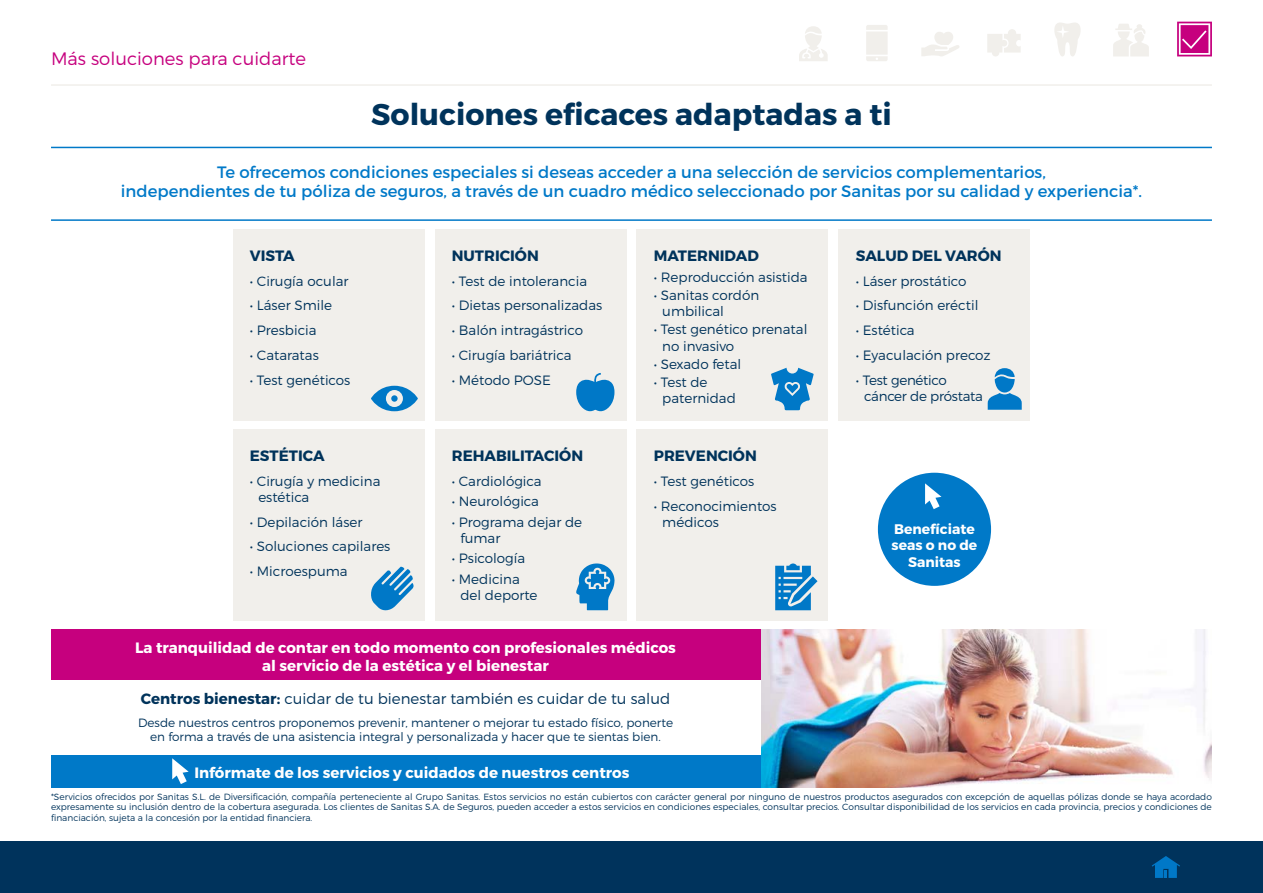
<style>
.page{position:relative;width:1263px;height:893px;background:#fff}
.page>*{position:absolute;margin:0;border:0;box-sizing:border-box;transform-origin:0 0}
.t1{font:700 30px "Montserrat";color:#00335b}
.t2{font:300 18px "Montserrat";color:#c6007e}
.t3{font:16.5px/19.8px "Montserrat";color:#0079c8;text-align:center}
.t4{font:700 15px/18px "Montserrat";color:#fff;text-align:center}
.t5{font:700 15px "Montserrat";color:#00335b}
.t6{font:300 15px "Montserrat";color:#00335b}
.t7{font:700 13.95px/16.6px "Montserrat";color:#fff;text-align:center}
.t8{font:300 13.5px/16.2px "Montserrat";color:#00335b}
.t9{font:300 13.5px/16.2px "Montserrat";letter-spacing:-.02em;color:#00335b}
.t10{font:300 12px/14.4px "Montserrat";color:#00335b;text-align:center}
.t11{font:300 9px/10.8px "Montserrat";color:#00335b;text-align:justify}
.s1{font-weight:700}
</style>
<div class="page">
<div style="left:0;top:842px;width:1263px;height:51px;background:#00335c"></div>
<hr style="left:51px;top:84px;width:1161px;height:2px;background:#f1efeb">
<svg style="left:799px;top:26px;width:29px;height:35px"></svg>
<svg style="left:866px;top:25px;width:22px;height:36px"></svg>
<svg style="left:987px;top:29px;width:34px;height:27px"></svg>
<svg style="left:921px;top:32px;width:38px;height:24px"></svg>
<svg style="left:1054px;top:23px;width:26px;height:33px"></svg>
<svg style="left:1113px;top:24px;width:36px;height:32px"></svg>
<svg style="left:1177px;top:22px;width:35px;height:34px"></svg>
<svg style="left:1152px;top:856px;width:28px;height:22px"></svg>
<hr style="left:51px;top:147px;width:1161px;height:1px;background:#0079c8">
<hr style="left:51px;top:219px;width:1161px;height:2px;background:#0079c8">
<div style="left:878px;top:473px;width:113px;height:113px;background:#0079c8;border-radius:50%"></div>
<svg style="left:925px;top:483px;width:16px;height:26px"></svg>
<div style="left:233px;top:230px;width:191px;height:191px;background:#f1efeb"></div>
<svg style="left:371px;top:386px;width:47px;height:25px"></svg>
<div style="left:435px;top:230px;width:191px;height:191px;background:#f1efeb"></div>
<svg style="left:576px;top:373px;width:38px;height:38px"></svg>
<div style="left:637px;top:230px;width:191px;height:191px;background:#f1efeb"></div>
<svg style="left:771px;top:368px;width:43px;height:42px"></svg>
<div style="left:839px;top:230px;width:191px;height:191px;background:#f1efeb"></div>
<svg style="left:988px;top:368px;width:34px;height:42px"></svg>
<div style="left:233px;top:430px;width:191px;height:191px;background:#f1efeb"></div>
<svg style="left:371px;top:567px;width:43px;height:44px"></svg>
<div style="left:435px;top:430px;width:191px;height:191px;background:#f1efeb"></div>
<svg style="left:576px;top:563px;width:38px;height:47px"></svg>
<div style="left:637px;top:430px;width:191px;height:191px;background:#f1efeb"></div>
<svg style="left:775px;top:563px;width:42px;height:47px"></svg>
<img style="left:760px;top:629px;width:452px;height:159px">
<div style="left:51px;top:630px;width:709px;height:51px;background:#c6007e"></div>
<div style="left:51px;top:755px;width:709px;height:33px;background:#0079c8"></div>
<svg style="left:172px;top:758px;width:17px;height:26px"></svg>
<h2 class="t2" style="left:51px;top:48px;width:256px">Más soluciones para cuidarte</h2>
<h1 class="t1" style="left:371px;top:95px;width:522px">Soluciones eficaces adaptadas a ti</h1>
<h3 class="t3" style="left:121px;top:162px;width:1023px">Te ofrecemos condiciones especiales si deseas acceder a una selección de servicios complementarios,<br>independientes de tu póliza de seguros, a través de un cuadro médico seleccionado por Sanitas por su calidad y experiencia*.</h3>
<h3 class="t5" style="left:250px;top:246px;width:46px">VISTA</h3>
<h3 class="t8" style="left:250px;top:273px;width:100px">• Cirugía ocular</h3>
<h3 class="t8" style="left:250px;top:297px;width:84px">• Láser Smile</h3>
<h3 class="t8" style="left:250px;top:322px;width:68px">• Presbicia</h3>
<h3 class="t8" style="left:250px;top:347px;width:70px">• Cataratas</h3>
<h3 class="t8" style="left:250px;top:371px;width:102px">• Test genéticos</h3>
<h3 class="t5" style="left:250px;top:446px;width:76px">ESTÉTICA</h3>
<h3 class="t8" style="left:258px;top:473px;width:124px;text-indent:-9px">• Cirugía y medicina estética</h3>
<h3 class="t8" style="left:250px;top:514px;width:114px">• Depilación láser</h3>
<h3 class="t8" style="left:250px;top:538px;width:142px">• Soluciones capilares</h3>
<h3 class="t8" style="left:250px;top:563px;width:99px">• Microespuma</h3>
<h3 class="t5" style="left:452px;top:246px;width:88px">NUTRICIÓN</h3>
<h3 class="t8" style="left:452px;top:273px;width:137px">• Test de intolerancia</h3>
<h3 class="t8" style="left:452px;top:297px;width:152px">• Dietas personalizadas</h3>
<h3 class="t8" style="left:452px;top:322px;width:133px">• Balón intragástrico</h3>
<h3 class="t8" style="left:452px;top:347px;width:121px">• Cirugía bariátrica</h3>
<h3 class="t8" style="left:452px;top:371px;width:101px">• Método POSE</h3>
<h3 class="t5" style="left:452px;top:446px;width:133px">REHABILITACIÓN</h3>
<h3 class="t8" style="left:452px;top:473px;width:91px">• Cardiológica</h3>
<h3 class="t8" style="left:452px;top:493px;width:89px">• Neurológica</h3>
<h3 class="t8" style="left:460px;top:514px;width:123px;text-indent:-9px">• Programa dejar de fumar</h3>
<h3 class="t8" style="left:452px;top:550px;width:75px">• Psicología</h3>
<h3 class="t8" style="left:460px;top:571px;width:79px;text-indent:-9px">• Medicina del deporte</h3>
<h3 class="t5" style="left:654px;top:246px;width:107px">MATERNIDAD</h3>
<h3 class="t8" style="left:654px;top:268px;width:155px">• Reproducción asistida</h3>
<h3 class="t8" style="left:662px;top:287px;width:98px;text-indent:-9px">• Sanitas cordón umbilical</h3>
<h3 class="t8" style="left:662px;top:321px;width:147px;text-indent:-9px">• Test genético prenatal no invasivo</h3>
<h3 class="t8" style="left:654px;top:356px;width:89px">• Sexado fetal</h3>
<h3 class="t8" style="left:662px;top:374px;width:75px;text-indent:-9px">• Test de paternidad</h3>
<h3 class="t5" style="left:654px;top:446px;width:105px">PREVENCIÓN</h3>
<h3 class="t8" style="left:654px;top:473px;width:102px">• Test genéticos</h3>
<h3 class="t8" style="left:662px;top:497px;width:116px;text-indent:-9px">• Reconocimientos médicos</h3>
<h3 class="t4" style="left:135px;top:638px;width:542px">La tranquilidad de contar en todo momento con profesionales médicos al servicio de la estética y el bienestar</h3>
<h3 class="t6" style="left:141px;top:689px;width:531px"><span class="s1">Centros bienestar:</span> cuidar de tu bienestar también es cuidar de tu salud</h3>
<h3 class="t10" style="left:138px;top:715px;width:536px">Desde nuestros centros proponemos prevenir, mantener o mejorar tu estado físico, ponerte en forma a través de una asistencia integral y personalizada y hacer que te sientas bien.</h3>
<h3 class="t4" style="left:194px;top:764px;width:437px">Infórmate de los servicios y cuidados de nuestros centros</h3>
<h3 class="t5" style="left:856px;top:246px;width:147px">SALUD DEL VARÓN</h3>
<h3 class="t8" style="left:856px;top:273px;width:112px">• Láser prostático</h3>
<h3 class="t8" style="left:856px;top:297px;width:124px">• Disfunción eréctil</h3>
<h3 class="t8" style="left:856px;top:322px;width:60px">• Estética</h3>
<h3 class="t8" style="left:856px;top:347px;width:136px">• Eyaculación precoz</h3>
<h3 class="t9" style="left:864px;top:371px;width:120px;text-indent:-9px">• Test genético cáncer de próstata</h3>
<h3 class="t7" style="left:892px;top:521px;width:87px">Benefíciate seas o no de<br>Sanitas</h3>
<p class="t11" style="left:51px;top:791px;width:1162px">*Servicios ofrecidos por Sanitas S.L. de Diversificación, compañía perteneciente al Grupo Sanitas. Estos servicios no están cubiertos con carácter general por ninguno de nuestros productos asegurados con excepción de aquellas pólizas donde se haya acordado expresamente su inclusión dentro de la cobertura asegurada. Los clientes de Sanitas S.A. de Seguros, pueden acceder a estos servicios en condiciones especiales, consultar precios. Consultar disponibilidad de los servicios en cada provincia, precios y condiciones de financiación, sujeta a la concesión por la entidad financiera.</p>
</div>
